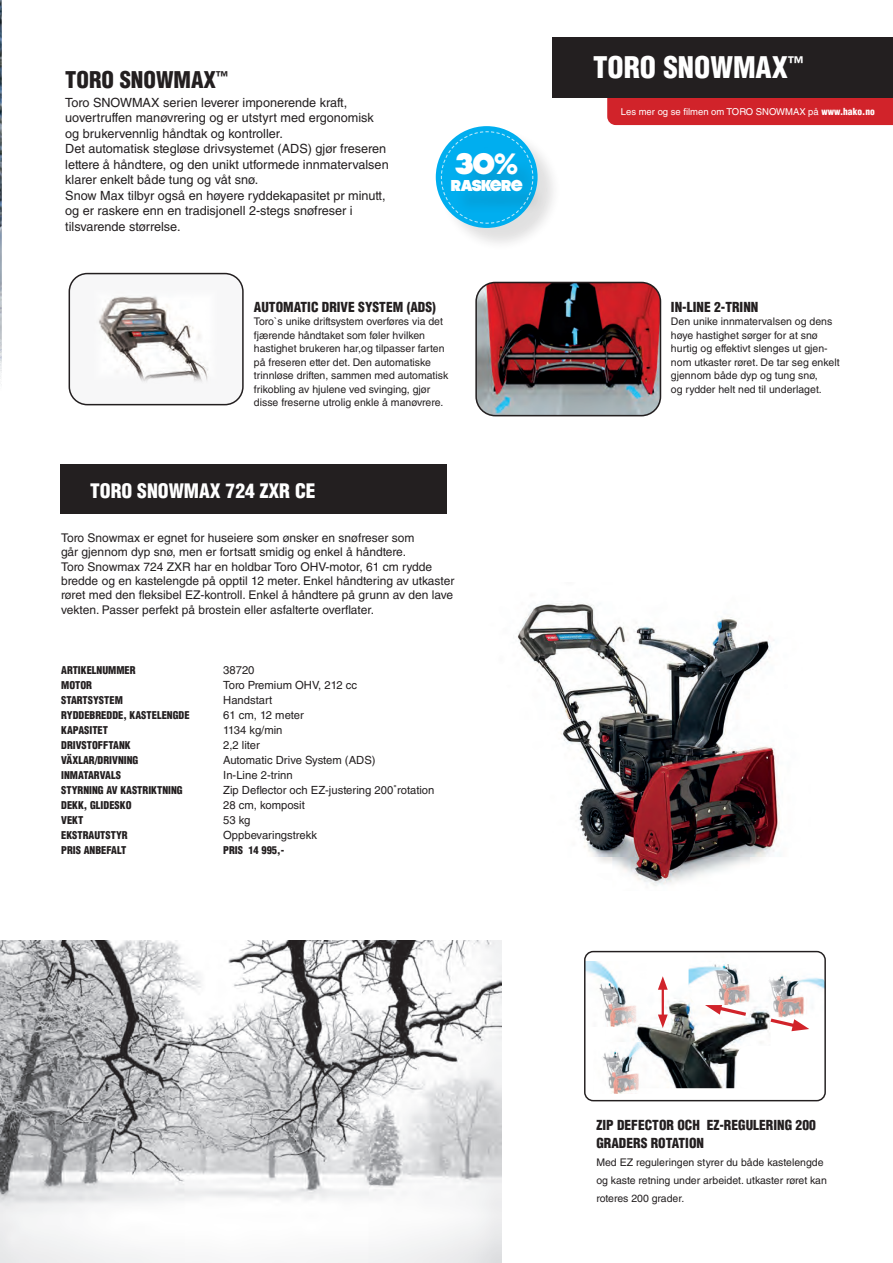
<style>
.page{position:relative;width:893px;height:1263px;background:#fff}
.page>*{position:absolute;margin:0;border:0;box-sizing:border-box;transform-origin:0 0}
.t1{font:900 condensed 29.1px "Helvetica LT Std";color:#fff}
.t2{font:27px "Meloriac";color:#fff}
.t3{font:900 condensed 22.5px "Helvetica LT Std";color:#231f20}
.t4{font:900 condensed 19.5px "Helvetica LT Std";color:#fff}
.t5{font:14.4px "Meloriac";color:#fff}
.t6{font:900 condensed 13.5px/18px "Helvetica LT Std";color:#231f20}
.t7{font:12.6px/15.5px "Helvetica LT Std";color:#231f20}
.t8{font:12px/14.4px "Helvetica LT Std";color:#231f20}
.t9{font:11.25px "Helvetica LT Std";color:#231f20}
.t10{font:10.5px/13.5px "Helvetica LT Std";color:#231f20}
.t11{font:900 condensed 10.5px "Helvetica LT Std";color:#231f20}
.t12{font:9.45px "Helvetica LT Std";color:#fff}
.s1{font-size:12px}
.s2{font-weight:900;font-stretch:condensed}
</style>
<div class="page">
<img style="left:0;top:0;width:1px;height:379px">
<div style="left:607px;top:98px;width:286px;height:27px;background:#d1232a"></div>
<img style="left:518px;top:601px;width:261px;height:285px">
<div style="left:60px;top:464px;width:387px;height:50px;background:#231f20"></div>
<div style="left:69px;top:274px;width:174px;height:131px;background:#f7f7f8;border-radius:18px"></div>
<div style="left:69px;top:273px;width:175px;height:132px;border:2px solid #231f20;border-radius:18px"></div>
<img style="left:99px;top:296px;width:109px;height:86px">
<div style="left:553px;top:37px;width:340px;height:61px;background:#231f20"></div>
<img style="left:477px;top:282px;width:183px;height:134px">
<div style="left:475px;top:282px;width:186px;height:134px;border:2px solid #231f20;border-radius:19px"></div>
<div style="left:436px;top:126px;width:102px;height:102px;background:#00aeef;border-radius:50%"></div>
<div style="left:444px;top:134px;width:113px;height:114px;background:#231f20;opacity:.14"></div>
<svg style="left:440px;top:131px;width:94px;height:93px"></svg>
<img style="left:607px;top:990px;width:160px;height:98px">
<svg style="left:705px;top:1005px;width:45px;height:13px"></svg>
<div style="left:736px;top:1046px;width:68px;height:43px;background:#fff;border-radius:13px"></div>
<img style="left:688px;top:963px;width:73px;height:42px">
<svg style="left:767px;top:1017px;width:42px;height:14px"></svg>
<img style="left:761px;top:974px;width:63px;height:43px">
<img style="left:586px;top:961px;width:61px;height:65px">
<hr style="left:662px;top:985px;width:2px;height:34px;background:#d1232a">
<svg style="left:658px;top:1014px;width:10px;height:14px"></svg>
<svg style="left:658px;top:976px;width:10px;height:14px"></svg>
<img style="left:603px;top:1042px;width:50px;height:52px">
<div style="left:584px;top:951px;width:242px;height:150px;border:1px solid #231f20;border-radius:9px"></div>
<img style="left:0;top:941px;width:501px;height:322px">
<h3 class="t3" style="left:65px;top:66px;width:164px">TORO SNOWMAX<sup>™</sup></h3>
<p class="t7" style="left:65px;top:95px;width:325px">Toro SNOWMAX serien leverer imponerende kraft, uovertruffen manøvrering og er utstyrt med ergonomisk og brukervennlig håndtak og kontroller.<br>Det automatisk stegløse drivsystemet (ADS) gjør freseren lettere å håndtere, og den unikt utformede innmatervalsen klarer enkelt både tung og våt snø.<br>Snow Max tilbyr også en høyere ryddekapasitet pr minutt, og er raskere enn en tradisjonell 2-stegs snøfreser i tilsvarende størrelse.</p>
<h2 class="t2" style="left:456px;top:146px;width:64px">30%</h2>
<h3 class="t5" style="left:451px;top:176px;width:73px">RASKERE</h3>
<p class="t6" style="left:254px;top:298px;width:183px">AUTOMATIC DRIVE SYSTEM (ADS)</p>
<p class="t10" style="left:254px;top:315px;width:196px">Toro`s unike driftsystem overføres via det fjærende håndtaket som føler hvilken hastighet brukeren har,og tilpasser farten på freseren etter det. Den automatiske trinnløse driften, sammen med automatisk frikobling av hjulene ved svinging, gjør disse freserne utrolig enkle å manøvrere.</p>
<h3 class="t4" style="left:90px;top:478px;width:227px">TORO SNOWMAX 724 ZXR CE</h3>
<p class="t8" style="left:61px;top:531px;width:395px">Toro Snowmax er egnet for huseiere som ønsker en snøfreser som<br>går gjennom dyp snø, men er fortsatt smidig og enkel å håndtere.<br>Toro Snowmax 724 ZXR har en holdbar Toro OHV-motor, 61 cm rydde bredde og en kastelengde på opptil 12 meter. Enkel håndtering av utkaster røret med den fleksibel EZ-kontroll. Enkel å håndtere på grunn av den lave vekten. Passer perfekt på brostein eller asfalterte overflater.</p>
<p class="t11" style="left:61px;top:663px;width:76px">ARTIKELNUMMER</p>
<p class="t9" style="left:223px;top:664px;width:33px">38720</p>
<p class="t11" style="left:61px;top:678px;width:32px">MOTOR</p>
<p class="t9" style="left:223px;top:679px;width:135px">Toro Premium OHV, 212 cc</p>
<p class="t11" style="left:61px;top:693px;width:63px">STARTSYSTEM</p>
<p class="t9" style="left:223px;top:694px;width:51px">Handstart</p>
<p class="t11" style="left:61px;top:708px;width:130px">RYDDEBREDDE, KASTELENGDE</p>
<p class="t9" style="left:223px;top:709px;width:82px">61 cm, 12 meter</p>
<p class="t11" style="left:61px;top:723px;width:48px">KAPASITET</p>
<p class="t9" style="left:223px;top:724px;width:61px">1134 kg/min</p>
<p class="t11" style="left:61px;top:738px;width:71px">DRIVSTOFFTANK</p>
<p class="t9" style="left:223px;top:739px;width:38px">2,2 liter</p>
<p class="t11" style="left:61px;top:753px;width:79px">VÄXLAR/DRIVNING</p>
<p class="t9" style="left:223px;top:754px;width:154px">Automatic Drive System (ADS)</p>
<p class="t11" style="left:61px;top:768px;width:61px">INMATARVALS</p>
<p class="t9" style="left:223px;top:769px;width:71px">In-Line 2-trinn</p>
<p class="t11" style="left:61px;top:783px;width:123px">STYRNING AV KASTRIKTNING</p>
<p class="t9" style="left:223px;top:784px;width:213px">Zip Deflector och EZ-justering 200<span class="s1">˚</span>rotation</p>
<p class="t11" style="left:61px;top:798px;width:72px">DEKK, GLIDESKO</p>
<p class="t9" style="left:223px;top:799px;width:83px">28 cm, komposit</p>
<p class="t11" style="left:61px;top:813px;width:24px">VEKT</p>
<p class="t9" style="left:223px;top:814px;width:29px">53 kg</p>
<p class="t11" style="left:61px;top:828px;width:68px">EKSTRAUTSTYR</p>
<p class="t9" style="left:223px;top:829px;width:95px">Oppbevaringstrekk</p>
<p class="t11" style="left:61px;top:843px;width:67px">PRIS ANBEFALT</p>
<p class="t11" style="left:223px;top:843px;width:62px">PRIS 14 995,-</p>
<h1 class="t1" style="left:593px;top:49px;width:211px">TORO SNOWMAX<sup>™</sup></h1>
<p class="t12" style="left:621px;top:107px;width:255px">Les mer og se filmen om TORO SNOWMAX på <span class="s2">www.hako.no</span></p>
<p class="t6" style="left:671px;top:298px;width:89px">IN-LINE 2-TRINN</p>
<p class="t10" style="left:671px;top:315px;width:170px">Den unike innmatervalsen og dens høye hastighet sørger for at snø hurtig og effektivt slenges ut gjen&shy;nom utkaster røret. De tar seg enkelt gjennom både dyp og tung snø,<br>og rydder helt ned til underlaget.</p>
<p class="t6" style="left:596px;top:1116px;width:221px">ZIP DEFECTOR OCH EZ-REGULERING 200<br>GRADERS ROTATION</p>
<p class="t10" style="left:596px;top:1153px;width:232px;line-height:18px">Med EZ reguleringen styrer du både kastelengde og kaste retning under arbeidet. utkaster røret kan roteres 200 grader.</p>
</div>
